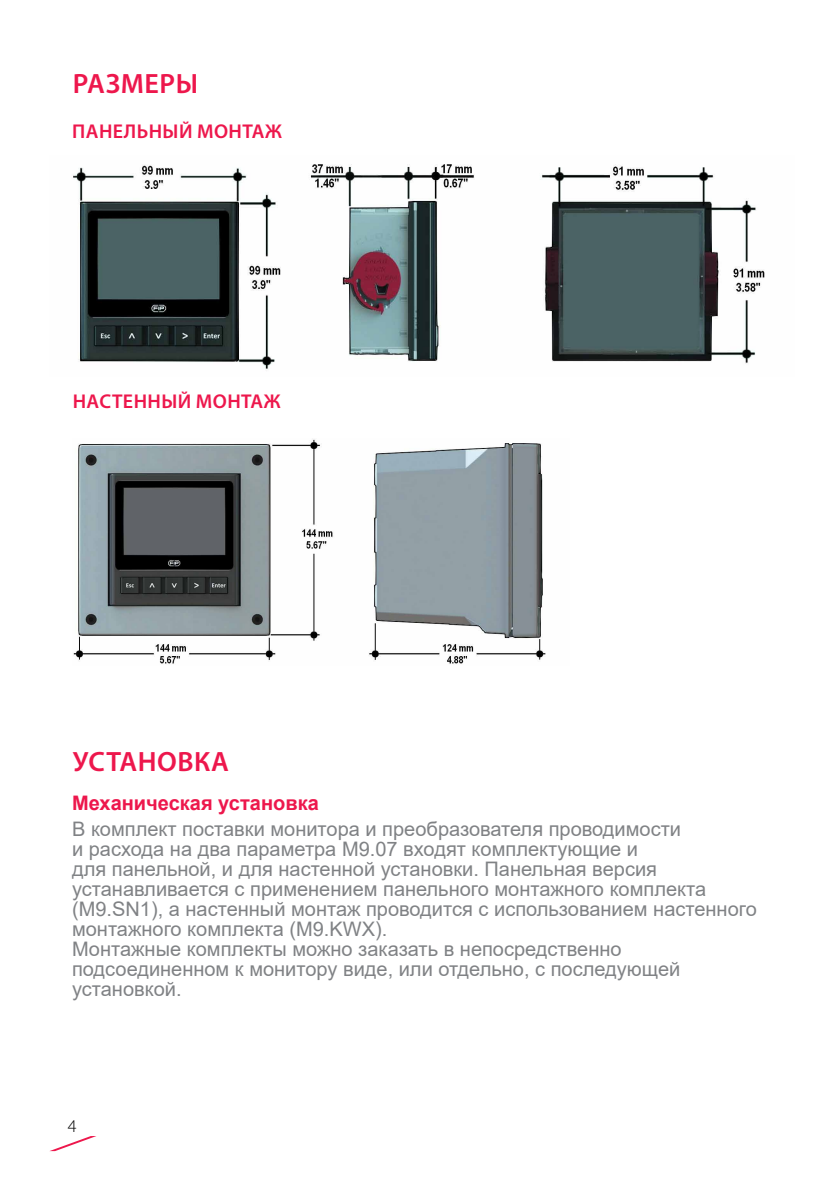
<style>
.page{position:relative;width:840px;height:1191px;background:#fff}
.page>*{position:absolute;margin:0;border:0;box-sizing:border-box;transform-origin:0 0}
.t1{font:600 28px "Myriad Pro";letter-spacing:.02em;color:#ed174c}
.t2{font:20px/20px "Arial";color:#808285}
.t3{font:600 20px "Myriad Pro";letter-spacing:.02em;color:#ed174c}
.t4{font:700 20px "Arial";color:#ed174c}
.t5{font:300 18px "Myriad Pro";color:#000}
</style>
<div class="page">
<svg style="left:50px;top:1136px;width:46px;height:15px"></svg>
<img style="left:73px;top:164px;width:692px;height:205px">
<img style="left:73px;top:439px;width:473px;height:225px">
<h1 class="t1" style="left:73px;top:66px;width:127px">РАЗМЕРЫ</h1>
<p class="t3" style="left:72px;top:118px;width:211px">ПАНЕЛЬНЫЙ МОНТАЖ</p>
<p class="t3" style="left:73px;top:389px;width:209px">НАСТЕННЫЙ МОНТАЖ</p>
<h1 class="t1" style="left:73px;top:743px;width:158px">УСТАНОВКА</h1>
<p class="t4" style="left:72px;top:789px;width:248px">Механическая установка</p>
<p class="t2" style="left:72px;top:819px;width:685px">В комплект поставки монитора и преобразователя проводимости<br>и расхода на два параметра M9.07 входят комплектующие и<br>для панельной, и для настенной установки. Панельная версия устанавливается с применением панельного монтажного комплекта (M9.SN1), а настенный монтаж проводится с использованием настенного монтажного комплекта (M9.KWX).<br>Монтажные комплекты можно заказать в непосредственно подсоединенном к монитору виде, или отдельно, с последующей установкой.</p>
<p class="t5" style="left:68px;top:1115px;width:10px">4</p>
</div>
